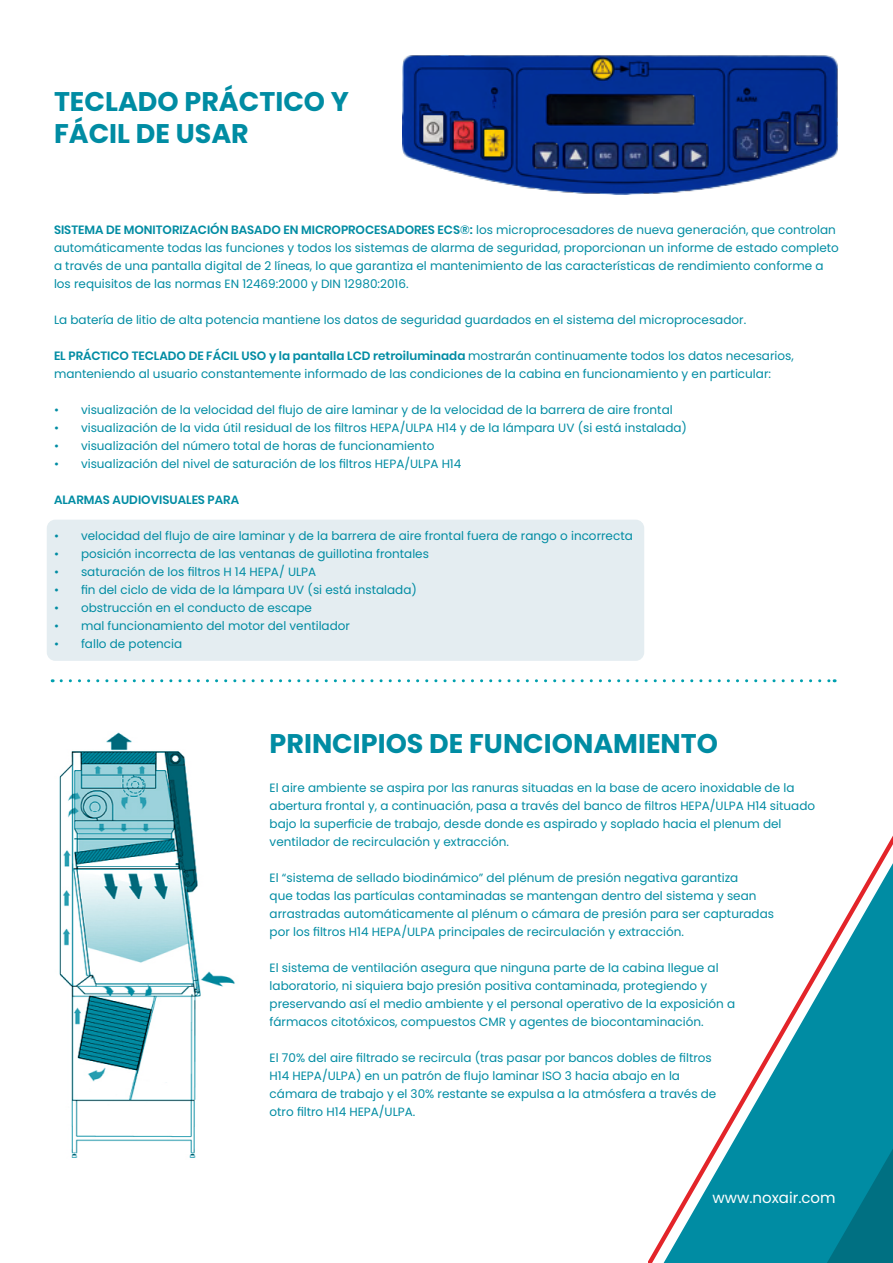
<style>
.page{position:relative;width:893px;height:1263px;background:#fff}
.page>*{position:absolute;margin:0;border:0;box-sizing:border-box;transform-origin:0 0}
.t1{font:700 27px/32.4px "Poppins";color:#008ca3}
.t2{font:15px "Poppins";color:#fff}
.t3{font:12px/18px "Poppins";color:#008ca3}
.t4{font:600 12px "Poppins";color:#008ca3}
.s1{font-weight:600}
</style>
<div class="page">
<svg style="left:648px;top:835px;width:245px;height:428px"></svg>
<div style="left:47px;top:520px;width:597px;height:141px;background:#e4edf1;border-radius:8px"></div>
<img style="left:402px;top:55px;width:436px;height:140px">
<img style="left:59px;top:732px;width:176px;height:426px">
<svg style="left:61px;top:679px;width:774px;height:3px"></svg>
<h1 class="t1" style="left:54px;top:85px;width:296px">TECLADO PRÁCTICO Y<br>FÁCIL DE USAR</h1>
<p class="t3" style="left:54px;top:221px;width:786px"><span class="s1">SISTEMA DE MONITORIZACIÓN BASADO EN MICROPROCESADORES ECS®:</span> los microprocesadores de nueva generación, que controlan automáticamente todas las funciones y todos los sistemas de alarma de seguridad, proporcionan un informe de estado completo a través de una pantalla digital de 2 líneas, lo que garantiza el mantenimiento de las características de rendimiento conforme a los requisitos de las normas EN 12469:2000 y DIN 12980:2016.</p>
<p class="t3" style="left:54px;top:311px;width:694px">La batería de litio de alta potencia mantiene los datos de seguridad guardados en el sistema del microprocesador.</p>
<p class="t3" style="left:54px;top:347px;width:741px"><span class="s1">EL PRÁCTICO TECLADO DE FÁCIL USO y la pantalla LCD retroiluminada</span> mostrarán continuamente todos los datos necesarios, manteniendo al usuario constantemente informado de las condiciones de la cabina en funcionamiento y en particular:</p>
<p class="t3" style="left:54px;top:401px;width:620px">• visualización de la velocidad del flujo de aire laminar y de la velocidad de la barrera de aire frontal</p>
<p class="t3" style="left:54px;top:419px;width:634px">• visualización de la vida útil residual de los filtros HEPA/ULPA H14 y de la lámpara UV (si está instalada)</p>
<p class="t3" style="left:54px;top:437px;width:382px">• visualización del número total de horas de funcionamiento</p>
<p class="t3" style="left:54px;top:455px;width:409px">• visualización del nivel de saturación de los filtros HEPA/ULPA H14</p>
<p class="t4" style="left:54px;top:493px;width:187px">ALARMAS AUDIOVISUALES PARA</p>
<p class="t3" style="left:54px;top:527px;width:580px">• velocidad del flujo de aire laminar y de la barrera de aire frontal fuera de rango o incorrecta</p>
<p class="t3" style="left:54px;top:545px;width:376px">• posición incorrecta de las ventanas de guillotina frontales</p>
<p class="t3" style="left:54px;top:563px;width:264px">• saturación de los filtros H 14 HEPA/ ULPA</p>
<p class="t3" style="left:54px;top:581px;width:364px">• fin del ciclo de vida de la lámpara UV (si está instalada)</p>
<p class="t3" style="left:54px;top:599px;width:259px">• obstrucción en el conducto de escape</p>
<p class="t3" style="left:54px;top:617px;width:298px">• mal funcionamiento del motor del ventilador</p>
<p class="t3" style="left:54px;top:635px;width:130px">• fallo de potencia</p>
<h1 class="t1" style="left:270px;top:728px;width:450px">PRINCIPIOS DE FUNCIONAMIENTO</h1>
<p class="t3" style="left:270px;top:779px;width:547px">El aire ambiente se aspira por las ranuras situadas en la base de acero inoxidable de la abertura frontal y, a continuación, pasa a través del banco de filtros HEPA/ULPA H14 situado bajo la superficie de trabajo, desde donde es aspirado y soplado hacia el plenum del ventilador de recirculación y extracción.</p>
<p class="t3" style="left:270px;top:869px;width:506px">El “sistema de sellado biodinámico” del plénum de presión negativa garantiza<br>que todas las partículas contaminadas se mantengan dentro del sistema y sean arrastradas automáticamente al plénum o cámara de presión para ser capturadas por los filtros H14 HEPA/ULPA principales de recirculación y extracción.</p>
<p class="t3" style="left:270px;top:959px;width:467px">El sistema de ventilación asegura que ninguna parte de la cabina llegue al laboratorio, ni siquiera bajo presión positiva contaminada, protegiendo y preservando así el medio ambiente y el personal operativo de la exposición a fármacos citotóxicos, compuestos CMR y agentes de biocontaminación.</p>
<p class="t3" style="left:270px;top:1049px;width:448px">El 70% del aire filtrado se recircula (tras pasar por bancos dobles de filtros H14 HEPA/ULPA) en un patrón de flujo laminar ISO 3 hacia abajo en la cámara de trabajo y el 30% restante se expulsa a la atmósfera a través de otro filtro H14 HEPA/ULPA.</p>
<p class="t2" style="left:712px;top:1189px;width:125px">www.noxair.com</p>
</div>
